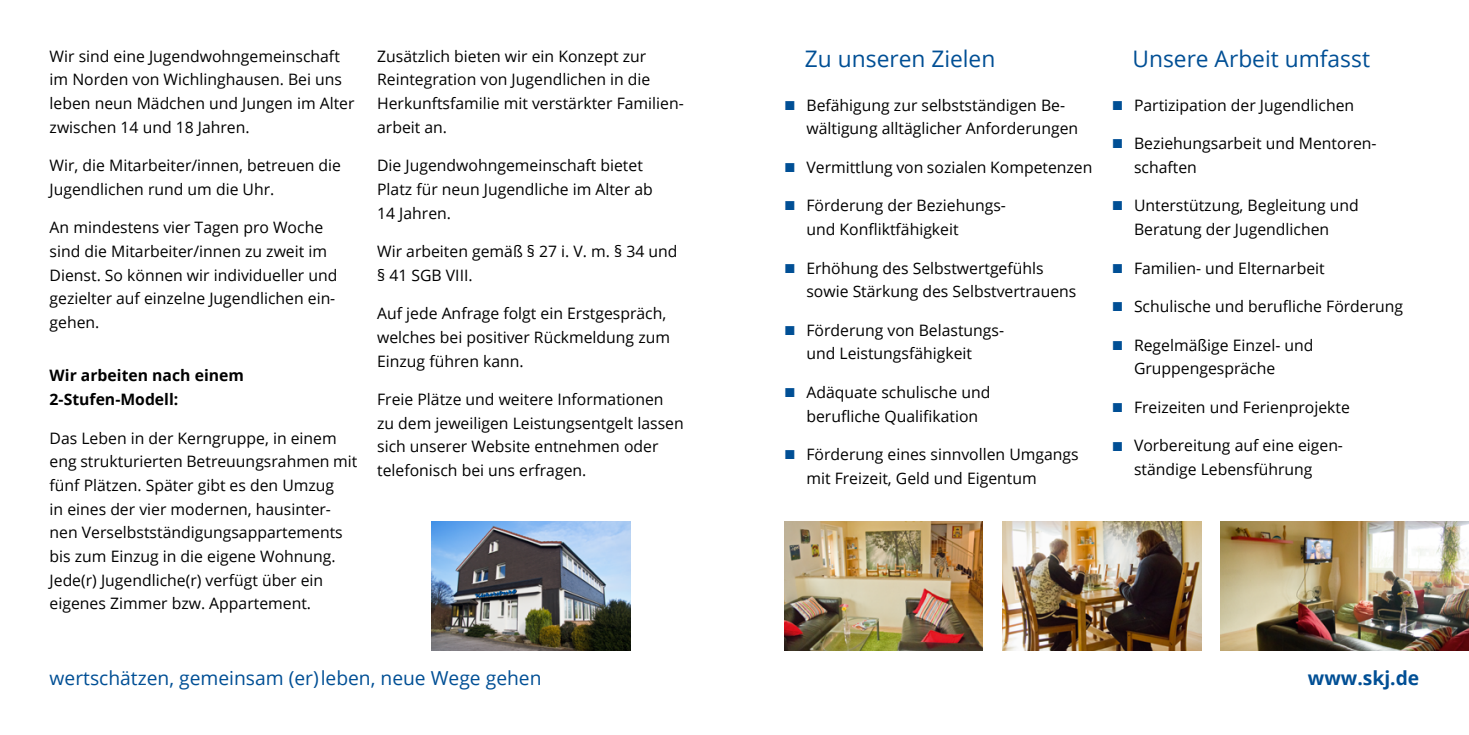
<style>
.page{position:relative;width:1469px;height:735px;background:#fff}
.page>*{position:absolute;margin:0;border:0;box-sizing:border-box;transform-origin:0 0}
.t1{font:22.75px "Open Sans";color:#004f95}
.t2{font:19.25px "Open Sans";color:#004f95}
.t3{font:700 19.25px "Open Sans";color:#004f95}
.t4{font:15.75px/23.6px "Open Sans";color:#000}
.t5{font:700 15.75px/23.6px "Open Sans";color:#000}
.s1{font-family:"Arial";font-size:19.25px;color:#004f95}
</style>
<div class="page">
<img style="left:1002px;top:521px;width:198px;height:129px">
<img style="left:1220px;top:521px;width:248px;height:129px">
<img style="left:784px;top:521px;width:198px;height:129px">
<img style="left:432px;top:521px;width:198px;height:129px">
<p class="t4" style="left:50px;top:44px;width:306px">Wir sind eine Jugendwohngemeinschaft im Norden von Wichlinghausen. Bei uns leben neun Mädchen und Jungen im Alter zwischen 14 und 18 Jahren.</p>
<p class="t4" style="left:50px;top:153px;width:293px">Wir, die Mitarbeiter/innen, betreuen die<br>Jugendlichen rund um die Uhr.</p>
<p class="t4" style="left:50px;top:215px;width:289px">An mindestens vier Tagen pro Woche sind die Mitarbeiter/innen zu zweit im<br>Dienst. So können wir individueller und gezielter auf einzelne Jugendlichen ein&shy;gehen.</p>
<p class="t5" style="left:50px;top:363px;width:196px">Wir arbeiten nach einem<br>2-Stufen-Modell:</p>
<p class="t4" style="left:50px;top:425px;width:309px">Das Leben in der Kerngruppe, in einem eng strukturierten Betreuungsrahmen mit fünf Plätzen. Später gibt es den Umzug<br>in eines der vier modernen, hausinter&shy;nen Verselbstständigungsappartements bis zum Einzug in die eigene Wohnung.<br>Jede(r) Jugendliche(r) verfügt über ein eigenes Zimmer bzw. Appartement.</p>
<p class="t4" style="left:377px;top:44px;width:308px">Zusätzlich bieten wir ein Konzept zur Reintegration von Jugendlichen in die Herkunftsfamilie mit verstärkter Familien&shy;arbeit an.</p>
<p class="t4" style="left:377px;top:153px;width:277px">Die Jugendwohngemeinschaft bietet<br>Platz für neun Jugendliche im Alter ab<br>14 Jahren.</p>
<p class="t4" style="left:377px;top:239px;width:302px">Wir arbeiten gemäß § 27 i. V. m. § 34 und § 41 SGB VIII.</p>
<p class="t4" style="left:377px;top:301px;width:294px">Auf jede Anfrage folgt ein Erstgespräch, welches bei positiver Rückmeldung zum<br>Einzug führen kann.</p>
<p class="t4" style="left:377px;top:387px;width:308px">Freie Plätze und weitere Informationen zu dem jeweiligen Leistungsentgelt lassen sich unserer Website entnehmen oder telefonisch bei uns erfragen.</p>
<h1 class="t1" style="left:805px;top:43px;width:192px">Zu unseren Zielen</h1>
<p class="t4" style="left:806px;top:93px;width:273px;text-indent:-22px"><span class="s1">■</span> Befähigung zur selbstständigen Be&shy;wältigung alltäglicher Anforderungen</p>
<p class="t4" style="left:784px;top:155px;width:310px"><span class="s1">■</span> Vermittlung von sozialen Kompetenzen</p>
<p class="t4" style="left:806px;top:193px;width:201px;text-indent:-22px"><span class="s1">■</span> Förderung der Beziehungs&shy;und Konfliktfähigkeit</p>
<p class="t4" style="left:806px;top:255px;width:271px;text-indent:-22px"><span class="s1">■</span> Erhöhung des Selbstwertgefühls sowie Stärkung des Selbstvertrauens</p>
<p class="t4" style="left:806px;top:317px;width:199px;text-indent:-22px"><span class="s1">■</span> Förderung von Belastungs&shy;und Leistungsfähigkeit</p>
<p class="t4" style="left:806px;top:380px;width:185px;text-indent:-22px"><span class="s1">■</span> Adäquate schulische und berufliche Qualifikation</p>
<p class="t4" style="left:806px;top:442px;width:274px;text-indent:-22px"><span class="s1">■</span> Förderung eines sinnvollen Umgangs mit Freizeit, Geld und Eigentum</p>
<h1 class="t1" style="left:1132px;top:43px;width:239px">Unsere Arbeit umfasst</h1>
<p class="t4" style="left:1111px;top:93px;width:244px"><span class="s1">■</span> Partizipation der Jugendlichen</p>
<p class="t4" style="left:1134px;top:131px;width:244px;text-indent:-22px"><span class="s1">■</span> Beziehungsarbeit und Mentoren&shy;schaften</p>
<p class="t4" style="left:1111px;top:193px;width:248px;text-align:center"><span class="s1">■</span> Unterstützung, Begleitung und<br>Beratung der Jugendlichen</p>
<p class="t4" style="left:1111px;top:255px;width:215px"><span class="s1">■</span> Familien- und Elternarbeit</p>
<p class="t4" style="left:1111px;top:294px;width:293px"><span class="s1">■</span> Schulische und berufliche Förderung</p>
<p class="t4" style="left:1134px;top:332px;width:181px;text-indent:-22px"><span class="s1">■</span> Regelmäßige Einzel- und<br>Gruppengespräche</p>
<p class="t4" style="left:1111px;top:394px;width:240px"><span class="s1">■</span> Freizeiten und Ferienprojekte</p>
<p class="t4" style="left:1111px;top:433px;width:233px;text-align:center"><span class="s1">■</span> Vorbereitung auf eine eigen&shy;ständige Lebensführung</p>
<p class="t2" style="left:50px;top:664px;width:493px">wertschätzen, gemeinsam (er) leben, neue Wege gehen</p>
<p class="t3" style="left:1307px;top:663px;width:113px">www.skj.de</p>
</div>
